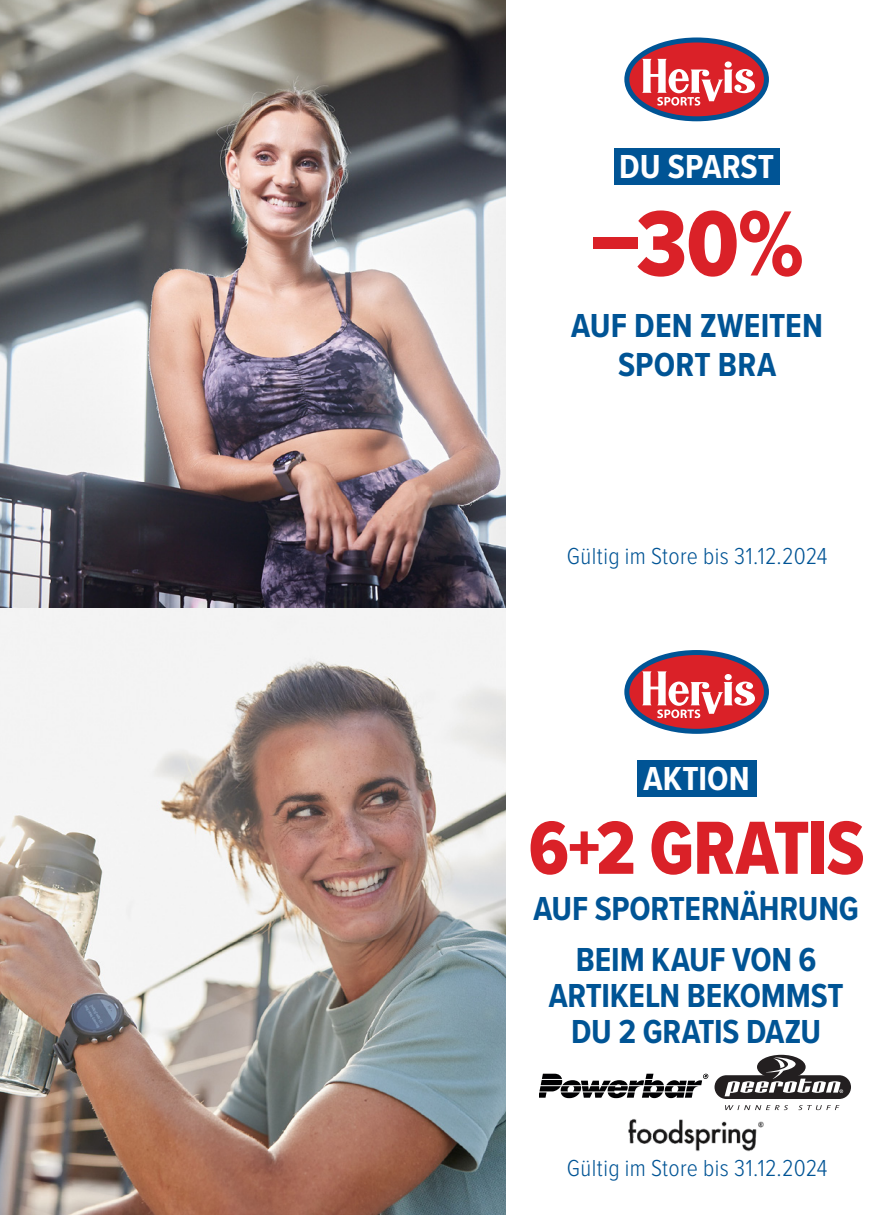
<style>
.page{position:relative;width:883px;height:1215px;background:#fff}
.page>*{position:absolute;margin:0;border:0;box-sizing:border-box;transform-origin:0 0}
.Text_Bold{font:96px "Proxima Nova Cond Extrabld";color:#da2128}
.Text_Bold-2{font:78px "Proxima Nova Cond Extrabld";letter-spacing:-.01em;color:#da2128;scale:.95 1}
.Text_Bold-3{font:700 34.5px "Proxima Nova Cond";letter-spacing:-.005em;color:#005495}
.Text_Bold-4{font:700 34.5px "Proxima Nova Cond";letter-spacing:.005em;color:#fff}
.Text_Bold-5{font:300 24px "Proxima Nova Cond";letter-spacing:.015em;color:#005495}
</style>
<div class="page">
<svg style="left:624px;top:37px;width:145px;height:84px;background:#135994"></svg>
<div style="left:629px;top:43px;width:135px;height:73px;background:#da2128;border-radius:50%"></div>
<svg style="left:642px;top:59px;width:113px;height:47px"></svg>
<div style="left:624px;top:650px;width:145px;height:84px;background:#005495;border-radius:50%"></div>
<div style="left:629px;top:655px;width:135px;height:74px;background:#da2128;border-radius:50%"></div>
<svg style="left:642px;top:671px;width:113px;height:47px"></svg>
<img style="left:0;top:607px;width:505px;height:608px">
<img style="left:0;top:0;width:505px;height:607px">
<div style="left:614px;top:148px;width:165px;height:37px;background:#005495"></div>
<div style="left:714px;top:1075px;width:137px;height:24px;background:#231f20;border-radius:12px"></div>
<svg style="left:757px;top:1054px;width:49px;height:25px"></svg>
<svg style="left:725px;top:1105px;width:63px;height:5px"></svg>
<svg style="left:798px;top:1105px;width:41px;height:5px"></svg>
<svg style="left:724px;top:1057px;width:119px;height:39px"></svg>
<img style="left:628px;top:1119px;width:136px;height:32px">
<div style="left:637px;top:760px;width:119px;height:37px;background:#005495"></div>
<svg style="left:539px;top:1073px;width:169px;height:25px"></svg>
<p class="Text_Bold-4" style="left:619px;top:141px;width:157px">DU SPARST</p>
<p class="Text_Bold" style="left:590px;top:173px;width:215px">–30%</p>
<p class="Text_Bold-3" style="left:571px;top:300px;width:253px">AUF DEN ZWEITEN</p>
<p class="Text_Bold-3" style="left:618px;top:339px;width:160px">SPORT BRA</p>
<p class="Text_Bold-5" style="left:567px;top:538px;width:262px">Gültig im Store bis 31.12.2024</p>
<p class="Text_Bold-4" style="left:643px;top:753px;width:108px">AKTION</p>
<p class="Text_Bold-2" style="left:529px;top:790px;width:355px">6+2 GRATIS</p>
<p class="Text_Bold-3" style="left:533px;top:883px;width:327px">AUF SPORTERNÄHRUNG</p>
<p class="Text_Bold-3" style="left:576px;top:934px;width:242px">BEIM KAUF VON 6</p>
<p class="Text_Bold-3" style="left:549px;top:970px;width:296px">ARTIKELN BEKOMMST</p>
<p class="Text_Bold-3" style="left:571px;top:1006px;width:252px">DU 2 GRATIS DAZU</p>
<p class="Text_Bold-5" style="left:567px;top:1150px;width:262px">Gültig im Store bis 31.12.2024</p>
</div>
